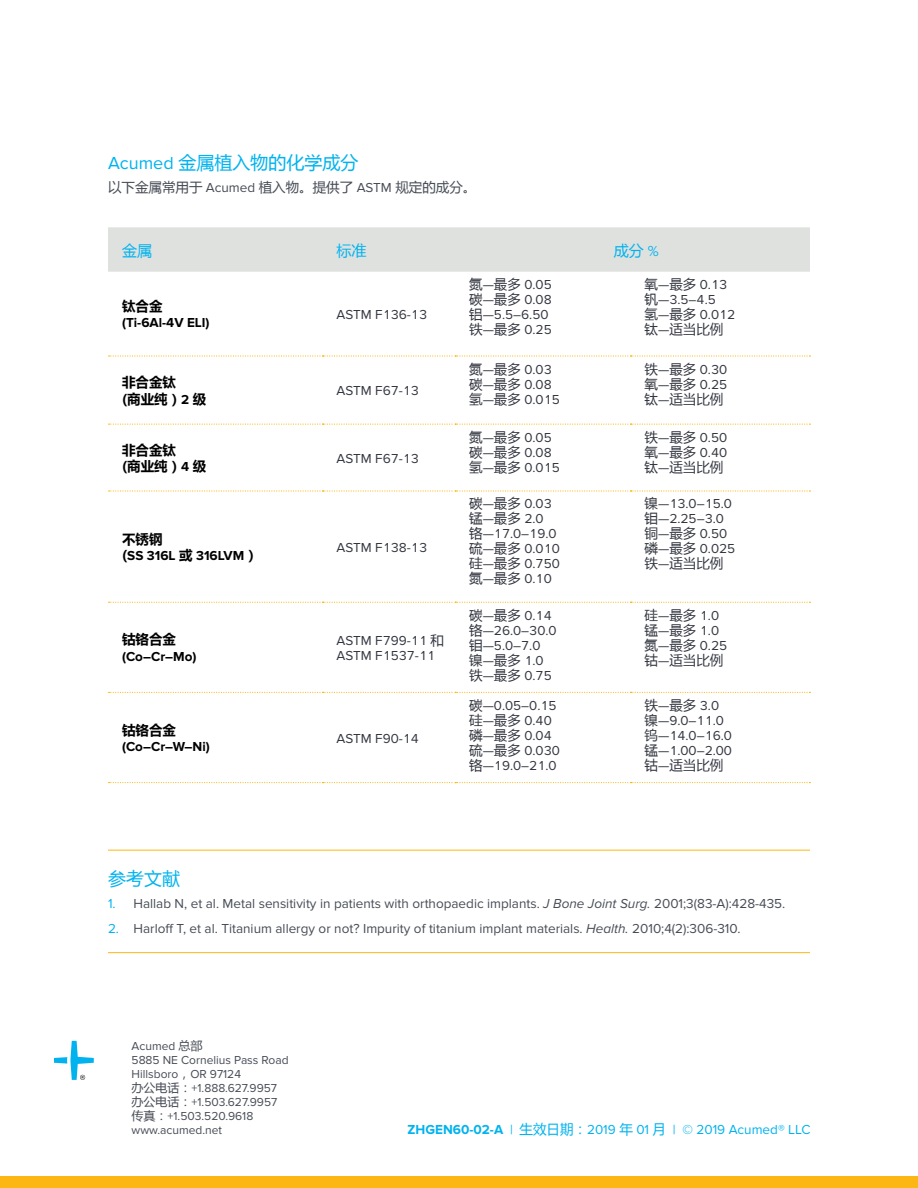
<style>
.page{position:relative;width:918px;height:1188px;background:#fff}
.page>*{position:absolute;margin:0;border:0;box-sizing:border-box;transform-origin:0 0}
.t1{font:18px "Microsoft Ya Hei";color:#00b3ef}
.t2{font:15px "Microsoft Ya Hei";color:#00b3ef}
.t3{font:13.5px/15px "Proxima Nova";color:#343741}
.t4{font:13.5px "Proxima Nova";color:#474c55}
.t5{font:700 13.5px "Proxima Nova";color:#000}
.t6{font:13.5px "Proxima Nova";color:#00b3ef}
.t7{font:700 13.5px/16.5px "Microsoft Ya Hei";color:#000}
.t8{font:13.5px "Microsoft Ya Hei";color:#343741}
.t9{font:13.5px "Microsoft Ya Hei";color:#474c55}
.t10{font:12px/14px "Proxima Nova";color:#474c55}
.s1{font-family:"Proxima Nova"}
.s2{font-family:"Microsoft Ya Hei"}
.s3{color:#00b3ef}
.s4{font-style:italic}
.s5{font-weight:700}
</style>
<div class="page">
<svg style="left:54px;top:1041px;width:40px;height:39px"></svg>
<div style="left:0;top:1176px;width:918px;height:12px;background:#fdb714"></div>
<hr style="left:108px;top:850px;width:702px;height:1px;background:#fdb714">
<hr style="left:108px;top:952px;width:702px;height:1px;background:#fdb714">
<div style="left:108px;top:227px;width:702px;height:45px;background:#dfe1df"></div>
<svg style="left:109px;top:355px;width:701px;height:2px"></svg>
<svg style="left:109px;top:424px;width:701px;height:1px"></svg>
<svg style="left:109px;top:490px;width:701px;height:2px"></svg>
<svg style="left:109px;top:602px;width:701px;height:1px"></svg>
<svg style="left:109px;top:692px;width:701px;height:1px"></svg>
<svg style="left:109px;top:782px;width:701px;height:1px"></svg>
<h1 class="t1" style="left:108px;top:150px;width:252px"><span class="s1">Acumed</span> 金属植入物的化学成分</h1>
<p class="t9" style="left:108px;top:178px;width:370px">以下金属常用于 <span class="s1">Acumed</span> 植入物。提供了 <span class="s1">ASTM</span> 规定的成分。</p>
<p class="t2" style="left:122px;top:240px;width:31px">金属</p>
<p class="t2" style="left:337px;top:240px;width:31px">标准</p>
<p class="t2" style="left:614px;top:240px;width:46px">成分 <span class="s1">%</span></p>
<p class="t7" style="left:122px;top:297px;width:42px">钛合金</p>
<p class="t5" style="left:122px;top:315px;width:89px">(Ti-6Al-4V ELI)</p>
<p class="t3" style="left:337px;top:307px;width:92px">ASTM F136-13</p>
<p class="t7" style="left:122px;top:374px;width:86px">非合金钛<br>(商业纯）<span class="s1">2</span> 级</p>
<p class="t3" style="left:337px;top:384px;width:84px">ASTM F67-13</p>
<p class="t7" style="left:122px;top:441px;width:86px">非合金钛<br>(商业纯）<span class="s1">4</span> 级</p>
<p class="t3" style="left:337px;top:451px;width:84px">ASTM F67-13</p>
<p class="t7" style="left:122px;top:530px;width:42px">不锈钢</p>
<p class="t5" style="left:122px;top:548px;width:137px"><span class="s2">(</span>SS 316L <span class="s2">或</span> 316LVM<span class="s2">）</span></p>
<p class="t7" style="left:122px;top:631px;width:55px">钴铬合金</p>
<p class="t5" style="left:122px;top:649px;width:76px">(Co–Cr–Mo)</p>
<p class="t7" style="left:122px;top:721px;width:55px">钴铬合金</p>
<p class="t5" style="left:122px;top:739px;width:89px">(Co–Cr–W–Ni)</p>
<p class="t3" style="left:337px;top:540px;width:92px">ASTM F138-13</p>
<p class="t3" style="left:337px;top:633px;width:109px">ASTM F799-11 <span class="s2">和<br></span>ASTM F1537-11</p>
<p class="t3" style="left:337px;top:731px;width:84px">ASTM F90-14</p>
<p class="t3" style="left:469px;top:277px;width:84px"><span class="s2">氮</span>—<span class="s2">最多</span> 0.05<span class="s2">碳</span>—<span class="s2">最多</span> 0.08<span class="s2">铝</span>—5.5–6.50<span class="s2">铁</span>—<span class="s2">最多</span> 0.25</p>
<p class="t3" style="left:645px;top:277px;width:92px"><span class="s2">氧</span>—<span class="s2">最多</span> 0.13<span class="s2">钒</span>—3.5–4.5<span class="s2">氢</span>—<span class="s2">最多</span> 0.012</p>
<p class="t8" style="left:645px;top:320px;width:80px">钛<span class="s1">—</span>适当比例</p>
<p class="t3" style="left:469px;top:362px;width:92px"><span class="s2">氮</span>—<span class="s2">最多</span> 0.03<span class="s2">碳</span>—<span class="s2">最多</span> 0.08<span class="s2">氢</span>—<span class="s2">最多</span> 0.015</p>
<p class="t3" style="left:645px;top:362px;width:84px"><span class="s2">铁</span>—<span class="s2">最多</span> 0.30<span class="s2">氧</span>—<span class="s2">最多</span> 0.25</p>
<p class="t8" style="left:645px;top:390px;width:80px">钛<span class="s1">—</span>适当比例</p>
<p class="t3" style="left:469px;top:430px;width:92px"><span class="s2">氮</span>—<span class="s2">最多</span> 0.05<span class="s2">碳</span>—<span class="s2">最多</span> 0.08<span class="s2">氢</span>—<span class="s2">最多</span> 0.015</p>
<p class="t3" style="left:645px;top:430px;width:84px"><span class="s2">铁</span>—<span class="s2">最多</span> 0.50<span class="s2">氧</span>—<span class="s2">最多</span> 0.40</p>
<p class="t8" style="left:645px;top:458px;width:80px">钛<span class="s1">—</span>适当比例</p>
<p class="t3" style="left:469px;top:497px;width:92px"><span class="s2">碳</span>—<span class="s2">最多</span> 0.03<span class="s2">锰</span>—<span class="s2">最多</span> 2.0<span class="s2">铬</span>—17.0–19.0<span class="s2">硫</span>—<span class="s2">最多</span> 0.010<span class="s2">硅</span>—<span class="s2">最多</span> 0.750<span class="s2">氮</span>—<span class="s2">最多</span> 0.10</p>
<p class="t3" style="left:645px;top:497px;width:92px"><span class="s2">镍</span>—13.0–15.0<span class="s2">钼</span>—2.25–3.0<span class="s2">铜</span>—<span class="s2">最多</span> 0.50<span class="s2">磷</span>—<span class="s2">最多</span> 0.025</p>
<p class="t8" style="left:645px;top:554px;width:80px">铁<span class="s1">—</span>适当比例</p>
<p class="t3" style="left:469px;top:608px;width:89px"><span class="s2">碳</span>—<span class="s2">最多</span> 0.14<span class="s2">铬</span>—26.0–30.0<span class="s2">钼</span>—5.0–7.0<span class="s2">镍</span>—<span class="s2">最多</span> 1.0<span class="s2">铁</span>—<span class="s2">最多</span> 0.75</p>
<p class="t3" style="left:645px;top:608px;width:84px"><span class="s2">硅</span>—<span class="s2">最多</span> 1.0<span class="s2">锰</span>—<span class="s2">最多</span> 1.0<span class="s2">氮</span>—<span class="s2">最多</span> 0.25</p>
<p class="t8" style="left:645px;top:651px;width:80px">钴<span class="s1">—</span>适当比例</p>
<p class="t3" style="left:469px;top:698px;width:92px"><span class="s2">碳</span>—0.05–0.15<span class="s2">硅</span>—<span class="s2">最多</span> 0.40<span class="s2">磷</span>—<span class="s2">最多</span> 0.04<span class="s2">硫</span>—<span class="s2">最多</span> 0.030<span class="s2">铬</span>—19.0–21.0</p>
<p class="t3" style="left:645px;top:698px;width:89px"><span class="s2">铁</span>—<span class="s2">最多</span> 3.0<span class="s2">镍</span>—9.0–11.0<span class="s2">钨</span>—14.0–16.0<span class="s2">锰</span>—1.00–2.00</p>
<p class="t8" style="left:645px;top:756px;width:80px">钴<span class="s1">—</span>适当比例</p>
<h1 class="t1" style="left:108px;top:866px;width:73px">参考文献</h1>
<p class="t4" style="left:108px;top:896px;width:679px"><span class="s3">1.</span> Hallab N, et al. Metal sensitivity in patients with orthopaedic implants. <span class="s4">J Bone Joint Surg.</span> 2001;3(83-A):428-435.</p>
<p class="t4" style="left:108px;top:921px;width:634px"><span class="s3">2.</span> Harloff T, et al. Titanium allergy or not? Impurity of titanium implant materials. <span class="s4">Health.</span> 2010;4(2):306-310.</p>
<p class="t10" style="left:132px;top:1040px;width:159px">Acumed <span class="s2">总部<br></span>5885 NE Cornelius Pass Road<br>Hillsboro<span class="s2">，</span>OR 97124<br><span class="s2">办公电话：</span>+1.888.627.9957<span class="s2">办公电话：</span>+1.503.627.9957<span class="s2">传真：</span>+1.503.520.9618 www.acumed.net</p>
<p class="t6" style="left:408px;top:1122px;width:405px"><span class="s5">ZHGEN60-02-A</span> | <span class="s2">生效日期：</span>2019 <span class="s2">年</span> 01 <span class="s2">月</span> | © 2019 Acumed® LLC</p>
</div>
